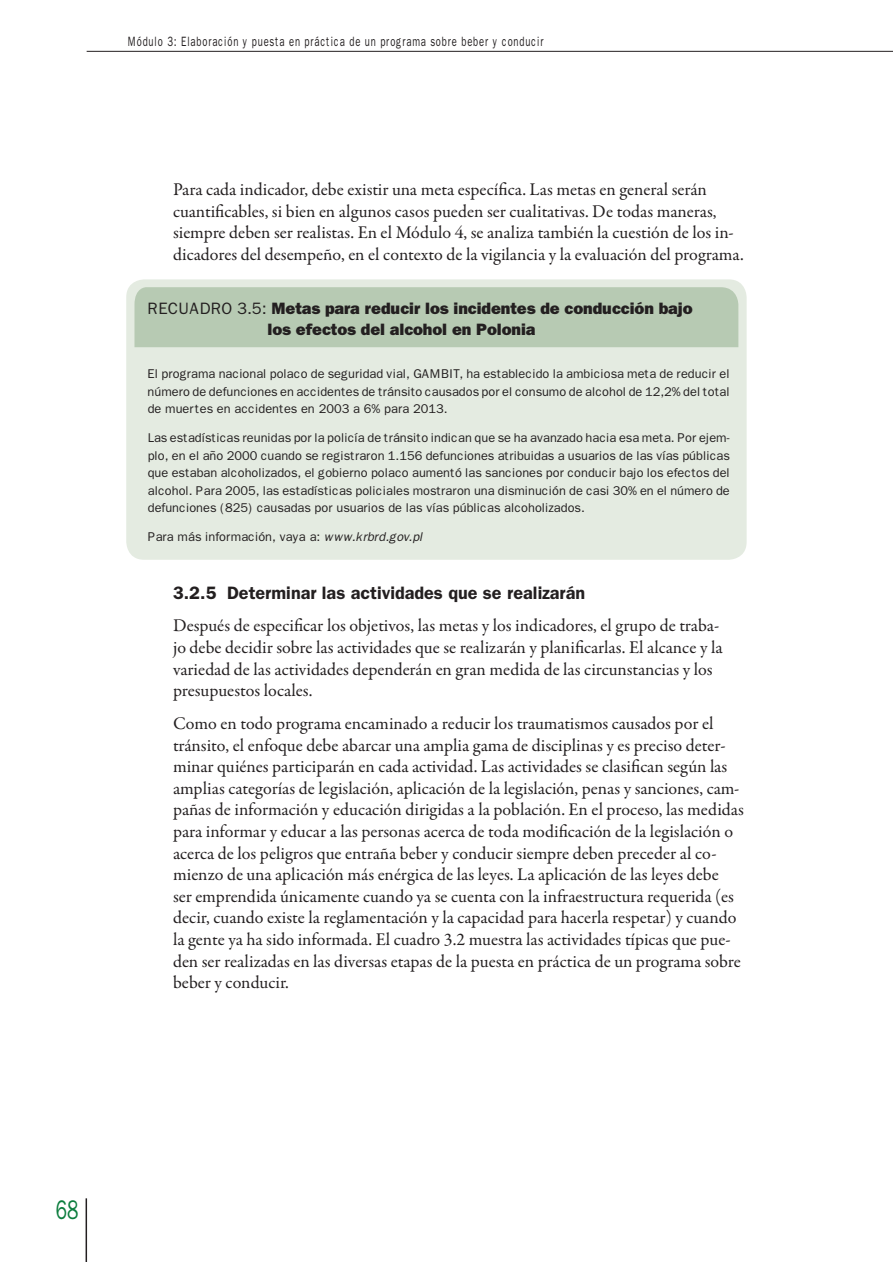
<style>
.page{position:relative;width:893px;height:1262px;background:#fff}
.page>*{position:absolute;margin:0;border:0;box-sizing:border-box;transform-origin:0 0}
.t1{font:27px "Franklin Gothic";color:#0c7d3e;scale:.7 1}
.t2{font:18px/21.6px "Garamond Premr Pro";color:#231f20}
.t3{font:600 18px "Franklin Gothic";color:#231f20}
.t4{font:800 16.5px/21.6px "Franklin Gothic";letter-spacing:-.005em;color:#231f20}
.t5{font:13.5px "Franklin Gothic";letter-spacing:.085em;color:#231f20;scale:.7 1}
.t6{font:12.75px/17.5px "Franklin Gothic";color:#231f20;text-align:justify}
.s1{font-weight:400}
.s2{font-style:italic}
</style>
<div class="page">
<hr style="left:87px;top:51px;width:806px;height:1px;background:#231f20">
<hr style="left:86px;top:1198px;width:1px;height:63px;background:#231f20">
<div style="left:126px;top:279px;width:620px;height:281px;background:#e4ebe1;border-radius:18px"></div>
<div style="left:134px;top:287px;width:604px;height:60px;background:#b7cab3"></div>
<p class="t5" style="left:128px;top:34px;width:596px">Módulo 3: Elaboración y puesta en práctica de un programa sobre beber y conducir</p>
<p class="t2" style="left:173px;top:179px;width:572px">Para cada indicador, debe existir una meta específica. Las metas en general serán cuantificables, si bien en algunos casos pueden ser cualitativas. De todas maneras, siempre deben ser realistas. En el Módulo 4, se analiza también la cuestión de los in&shy;dicadores del desempeño, en el contexto de la vigilancia y la evaluación del programa.</p>
<p class="t4" style="left:267px;top:297px;width:426px;text-indent:-120px"><span class="s1">RECUADRO 3.5:</span> Metas para reducir los incidentes de conducción bajo los efectos del alcohol en Polonia</p>
<p class="t6" style="left:147px;top:365px;width:583px">El programa nacional polaco de seguridad vial, GAMBIT, ha establecido la ambiciosa meta de reducir el número de defunciones en accidentes de tránsito causados por el consumo de alcohol de 12,2% del total de muertes en accidentes en 2003 a 6% para 2013.</p>
<p class="t6" style="left:148px;top:429px;width:583px">Las estadísticas reunidas por la policía de tránsito indican que se ha avanzado hacia esa meta. Por ejem&shy;plo, en el año 2000 cuando se registraron 1.156 defunciones atribuidas a usuarios de las vías públicas que estaban alcoholizados, el gobierno polaco aumentó las sanciones por conducir bajo los efectos del alcohol. Para 2005, las estadísticas policiales mostraron una disminución de casi 30% en el número de defunciones (825) causadas por usuarios de las vías públicas alcoholizados.</p>
<p class="t6" style="left:148px;top:528px;width:276px">Para más información, vaya a: <span class="s2">www.krbrd.gov.pl</span></p>
<p class="t3" style="left:173px;top:582px;width:413px">3.2.5 Determinar las actividades que se realizarán</p>
<p class="t2" style="left:173px;top:615px;width:551px">Después de especificar los objetivos, las metas y los indicadores, el grupo de traba&shy;jo debe decidir sobre las actividades que se realizarán y planificarlas. El alcance y la variedad de las actividades dependerán en gran medida de las circunstancias y los presupuestos locales.</p>
<p class="t2" style="left:173px;top:713px;width:572px">Como en todo programa encaminado a reducir los traumatismos causados por el tránsito, el enfoque debe abarcar una amplia gama de disciplinas y es preciso deter&shy;minar quiénes participarán en cada actividad. Las actividades se clasifican según las amplias categorías de legislación, aplicación de la legislación, penas y sanciones, cam&shy;pañas de información y educación dirigidas a la población. En el proceso, las medidas para informar y educar a las personas acerca de toda modificación de la legislación o acerca de los peligros que entraña beber y conducir siempre deben preceder al co&shy;mienzo de una aplicación más enérgica de las leyes. La aplicación de las leyes debe<br>ser emprendida únicamente cuando ya se cuenta con la infraestructura requerida (es decir, cuando existe la reglamentación y la capacidad para hacerla respetar) y cuando la gente ya ha sido informada. El cuadro 3.2 muestra las actividades típicas que pue&shy;den ser realizadas en las diversas etapas de la puesta en práctica de un programa sobre beber y conducir.</p>
<h1 class="t1" style="left:56px;top:1194px;width:34px">68</h1>
</div>
